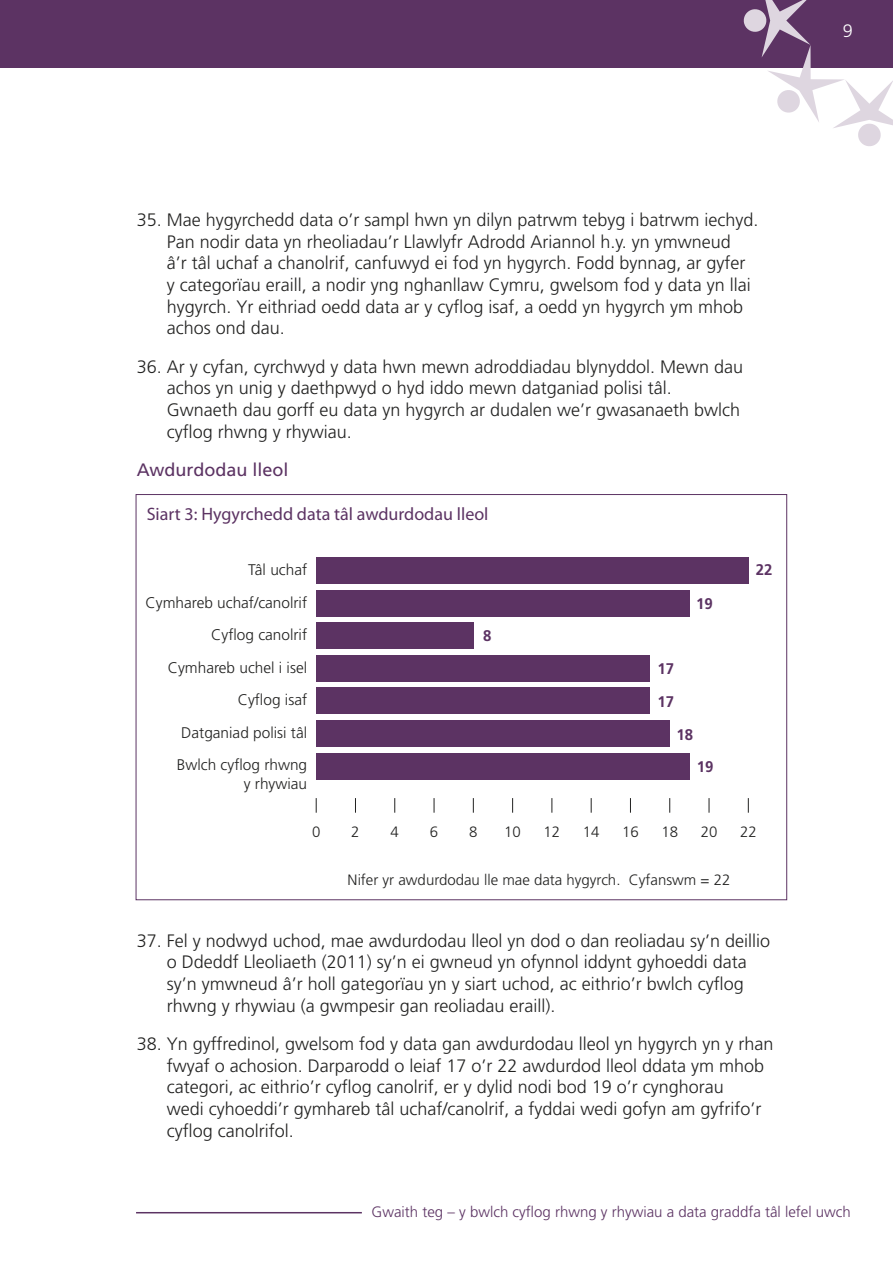
<style>
.page{position:relative;width:893px;height:1263px;background:#fff}
.page>*{position:absolute;margin:0;border:0;box-sizing:border-box;transform-origin:0 0}
.Indented_Text{font:300 18px/21.6px "Frutiger LT Std";color:#222221}
.t1{font:18px "Myriad Pro";color:#5c3363}
.H3_Sub_Heading{font:18px "Frutiger LT Std";color:#5c3363}
.t2{font:300 18px "Frutiger LT Std";color:#fff}
.t3{font:300 15.45px/32.5px "Frutiger LT Std";color:#222221;text-align:right}
.t4{font:700 15.45px/32.5px "Frutiger LT Std";color:#5c3363}
.t5{font:300 15px "Frutiger LT Std";color:#222221}
.t6{font:300 15px "Frutiger LT Std";color:#5c3363}
</style>
<div class="page">
<div style="left:0;top:0;width:893px;height:68px;background:#5c3363"></div>
<svg style="left:743px;top:0;width:150px;height:146px"></svg>
<hr style="left:136px;top:1212px;width:226px;height:1px;background:#5c3363">
<svg style="left:316px;top:798px;width:1px;height:15px"></svg>
<svg style="left:355px;top:798px;width:1px;height:15px"></svg>
<svg style="left:394px;top:798px;width:1px;height:15px"></svg>
<svg style="left:434px;top:798px;width:1px;height:15px"></svg>
<svg style="left:473px;top:798px;width:1px;height:15px"></svg>
<svg style="left:512px;top:798px;width:1px;height:15px"></svg>
<svg style="left:552px;top:798px;width:1px;height:15px"></svg>
<svg style="left:591px;top:798px;width:1px;height:15px"></svg>
<svg style="left:630px;top:798px;width:1px;height:15px"></svg>
<svg style="left:669px;top:798px;width:1px;height:15px"></svg>
<svg style="left:709px;top:798px;width:1px;height:15px"></svg>
<svg style="left:748px;top:798px;width:1px;height:15px"></svg>
<div style="left:316px;top:753px;width:373px;height:26px;background:#5c3363"></div>
<div style="left:316px;top:720px;width:354px;height:27px;background:#5c3363"></div>
<div style="left:316px;top:688px;width:334px;height:26px;background:#5c3363"></div>
<div style="left:316px;top:655px;width:334px;height:27px;background:#5c3363"></div>
<div style="left:316px;top:623px;width:157px;height:26px;background:#5c3363"></div>
<div style="left:316px;top:590px;width:373px;height:27px;background:#5c3363"></div>
<div style="left:316px;top:557px;width:432px;height:27px;background:#5c3363"></div>
<p class="Indented_Text" style="left:167px;top:209px;width:593px;text-indent:-30px">35. Mae hygyrchedd data o’r sampl hwn yn dilyn patrwm tebyg i batrwm iechyd.<br>Pan nodir data yn rheoliadau’r Llawlyfr Adrodd Ariannol h.y. yn ymwneud<br>â’r tâl uchaf a chanolrif, canfuwyd ei fod yn hygyrch. Fodd bynnag, ar gyfer<br>y categorïau eraill, a nodir yng nghanllaw Cymru, gwelsom fod y data yn llai hygyrch. Yr eithriad oedd data ar y cyflog isaf, a oedd yn hygyrch ym mhob achos ond dau.</p>
<p class="Indented_Text" style="left:167px;top:356px;width:578px;text-indent:-30px">36. Ar y cyfan, cyrchwyd y data hwn mewn adroddiadau blynyddol. Mewn dau achos yn unig y daethpwyd o hyd iddo mewn datganiad polisi tâl.<br>Gwnaeth dau gorff eu data yn hygyrch ar dudalen we’r gwasanaeth bwlch cyflog rhwng y rhywiau.</p>
<h3 class="H3_Sub_Heading" style="left:137px;top:459px;width:153px">Awdurdodau lleol</h3>
<p class="t1" style="left:147px;top:504px;width:343px">Siart 3: Hygyrchedd data tâl awdurdodau lleol</p>
<p class="t3" style="left:146px;top:554px;width:163px">Tâl uchaf<br>Cymhareb uchaf/canolrif<br>Cyflog canolrif<br>Cymhareb uchel i isel<br>Cyflog isaf<br>Datganiad polisi tâl<br>Bwlch cyflog rhwng</p>
<p class="t3" style="left:244px;top:767px;width:65px">y rhywiau</p>
<p class="t4" style="left:483px;top:620px;width:10px">8</p>
<p class="t4" style="left:657px;top:652px;width:18px">17<br>17</p>
<p class="t4" style="left:696px;top:587px;width:18px">19</p>
<p class="t4" style="left:676px;top:718px;width:18px">18</p>
<p class="t4" style="left:697px;top:750px;width:18px">19</p>
<p class="t4" style="left:756px;top:554px;width:18px">22</p>
<p class="t5" style="left:312px;top:823px;width:10px">0</p>
<p class="t5" style="left:351px;top:823px;width:10px">2</p>
<p class="t5" style="left:391px;top:823px;width:10px">4</p>
<p class="t5" style="left:430px;top:823px;width:10px">6</p>
<p class="t5" style="left:469px;top:823px;width:10px">8</p>
<p class="t5" style="left:504px;top:823px;width:18px">10</p>
<p class="t5" style="left:544px;top:823px;width:18px">12</p>
<p class="t5" style="left:583px;top:823px;width:18px">14</p>
<p class="t5" style="left:622px;top:823px;width:18px">16</p>
<p class="t5" style="left:661px;top:823px;width:18px">18</p>
<p class="t5" style="left:701px;top:823px;width:18px">20</p>
<p class="t5" style="left:740px;top:823px;width:18px">22</p>
<p class="t5" style="left:348px;top:871px;width:384px">Nifer yr awdurdodau lle mae data hygyrch. Cyfanswm = 22</p>
<p class="Indented_Text" style="left:167px;top:930px;width:605px;text-indent:-30px">37. Fel y nodwyd uchod, mae awdurdodau lleol yn dod o dan reoliadau sy’n deillio o Ddeddf Lleoliaeth (2011) sy’n ei gwneud yn ofynnol iddynt gyhoeddi data sy’n ymwneud â’r holl gategorïau yn y siart uchod, ac eithrio’r bwlch cyflog rhwng y rhywiau (a gwmpesir gan reoliadau eraill).</p>
<p class="Indented_Text" style="left:167px;top:1033px;width:608px;text-indent:-30px">38. Yn gyffredinol, gwelsom fod y data gan awdurdodau lleol yn hygyrch yn y rhan fwyaf o achosion. Darparodd o leiaf 17 o’r 22 awdurdod lleol ddata ym mhob categori, ac eithrio’r cyflog canolrif, er y dylid nodi bod 19 o’r cynghorau<br>wedi cyhoeddi’r gymhareb tâl uchaf/canolrif, a fyddai wedi gofyn am gyfrifo’r cyflog canolrifol.</p>
<p class="t2" style="left:843px;top:21px;width:12px">9</p>
<p class="t6" style="left:372px;top:1203px;width:481px">Gwaith teg – y bwlch cyflog rhwng y rhywiau a data graddfa tâl lefel uwch</p>
</div>
